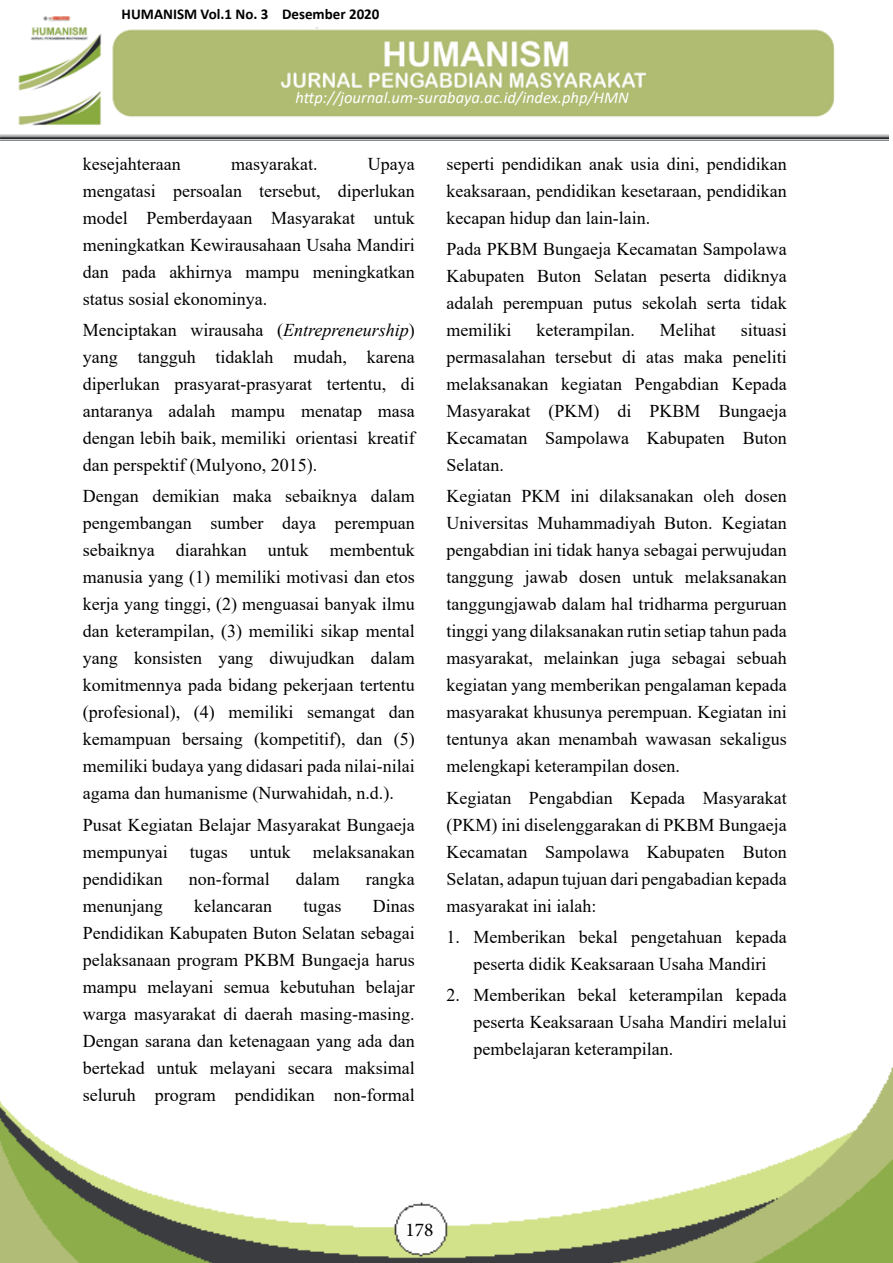
<style>
.page{position:relative;width:893px;height:1263px;background:#fff}
.page>*{position:absolute;margin:0;border:0;box-sizing:border-box;transform-origin:0 0}
.t1{font:19.5px "Minion Pro";color:#000}
.t2{font:18px/27px "Times New Roman";color:#000;text-align:justify}
.t3{font:italic 16.5px "Calibri";color:#fff}
.t4{font:700 15px "Calibri";color:#000}
.s1{font-style:italic}
</style>
<div class="page">
<img style="left:0;top:1067px;width:893px;height:196px">
<img style="left:0;top:16px;width:888px;height:124px">
<div style="left:119px;top:0;width:268px;height:28px;background:#fff"></div>
<div style="left:83px;top:818px;width:332px;height:286px;background:#fff"></div>
<p class="t4" style="left:122px;top:3px;width:259px">HUMANISM Vol.1 No. 3 Desember 2020</p>
<p class="t3" style="left:296px;top:86px;width:335px">http://journal.um-surabaya.ac.id/index.php/HMN</p>
<p class="t2" style="left:83px;top:150px;width:99px">kesejahteraan</p>
<p class="t2" style="left:231px;top:150px;width:88px">masyarakat.</p>
<p class="t2" style="left:83px;top:150px;width:333px;text-indent:285px">Upaya mengatasi persoalan tersebut, diperlukan model Pemberdayaan Masyarakat untuk meningkatkan Kewirausahaan Usaha Mandiri dan pada akhirnya mampu meningkatkan status sosial ekonominya.</p>
<p class="t2" style="left:83px;top:316px;width:333px">Menciptakan wirausaha (<span class="s1">Entrepreneurship</span>) yang tangguh tidaklah mudah, karena diperlukan prasyarat-prasyarat tertentu, di antaranya adalah mampu menatap masa dengan lebih baik, memiliki orientasi kreatif dan perspektif (Mulyono, 2015).</p>
<p class="t2" style="left:83px;top:482px;width:333px">Dengan demikian maka sebaiknya dalam pengembangan sumber daya perempuan sebaiknya diarahkan untuk membentuk manusia yang (1) memiliki motivasi dan etos kerja yang tinggi, (2) menguasai banyak ilmu dan keterampilan, (3) memiliki sikap mental yang konsisten yang diwujudkan dalam komitmennya pada bidang pekerjaan tertentu (profesional), (4) memiliki semangat dan kemampuan bersaing (kompetitif), dan (5) memiliki budaya yang didasari pada nilai-nilai agama dan humanisme (Nurwahidah, n.d.).</p>
<p class="t2" style="left:83px;top:810px;width:333px">Pusat Kegiatan Belajar Masyarakat Bungaeja mempunyai tugas untuk melaksanakan pendidikan</p>
<p class="t2" style="left:189px;top:864px;width:82px">non-formal</p>
<p class="t2" style="left:296px;top:864px;width:45px">dalam</p>
<p class="t2" style="left:366px;top:864px;width:50px">rangka</p>
<p class="t2" style="left:83px;top:891px;width:81px">menunjang</p>
<p class="t2" style="left:194px;top:891px;width:79px">kelancaran</p>
<p class="t2" style="left:303px;top:891px;width:39px">tugas</p>
<p class="t2" style="left:83px;top:891px;width:333px;text-indent:290px">Dinas Pendidikan Kabupaten Buton Selatan sebagai pelaksanaan program PKBM Bungaeja harus mampu melayani semua kebutuhan belajar warga masyarakat di daerah masing-masing.<br>Dengan sarana dan ketenagaan yang ada dan bertekad untuk melayani secara maksimal seluruh program pendidikan non-formal</p>
<p class="t2" style="left:446px;top:150px;width:342px">seperti pendidikan anak usia dini, pendidikan keaksaraan, pendidikan kesetaraan, pendidikan kecapan hidup dan lain-lain.</p>
<p class="t2" style="left:446px;top:235px;width:342px">Pada PKBM Bungaeja Kecamatan Sampolawa Kabupaten Buton Selatan peserta didiknya adalah perempuan putus sekolah serta tidak memiliki</p>
<p class="t2" style="left:446px;top:316px;width:342px;text-indent:294px">situasi permasalahan tersebut di atas maka peneliti melaksanakan kegiatan Pengabdian Kepada Masyarakat (PKM) di PKBM Bungaeja Kecamatan Sampolawa Kabupaten Buton Selatan.</p>
<p class="t2" style="left:446px;top:482px;width:342px">Kegiatan PKM ini dilaksanakan oleh dosen Universitas Muhammadiyah Buton. Kegiatan pengabdian ini tidak hanya sebagai perwujudan tanggung jawab dosen untuk melaksanakan tanggungjawab dalam hal tridharma perguruan tinggi yang dilaksanakan rutin setiap tahun pada masyarakat, melainkan juga sebagai sebuah kegiatan yang memberikan pengalaman kepada masyarakat khusunya perempuan. Kegiatan ini tentunya akan menambah wawasan sekaligus melengkapi keterampilan dosen.</p>
<p class="t2" style="left:446px;top:783px;width:342px">Kegiatan Pengabdian Kepada Masyarakat (PKM) ini diselenggarakan di PKBM Bungaeja Kecamatan Sampolawa Kabupaten Buton Selatan, adapun tujuan dari pengabadian kepada masyarakat ini ialah:</p>
<p class="t2" style="left:446px;top:923px;width:342px;text-align:center">1. Memberikan bekal pengetahuan kepada peserta didik Keaksaraan Usaha Mandiri</p>
<p class="t2" style="left:473px;top:981px;width:315px;text-indent:-27px">2. Memberikan bekal keterampilan kepada peserta Keaksaraan Usaha Mandiri melalui pembelajaran keterampilan.</p>
<p class="t2" style="left:536px;top:316px;width:100px">keterampilan.</p>
<p class="t2" style="left:660px;top:316px;width:57px">Melihat</p>
<p class="t1" style="left:406px;top:1216px;width:30px">178</p>
</div>
